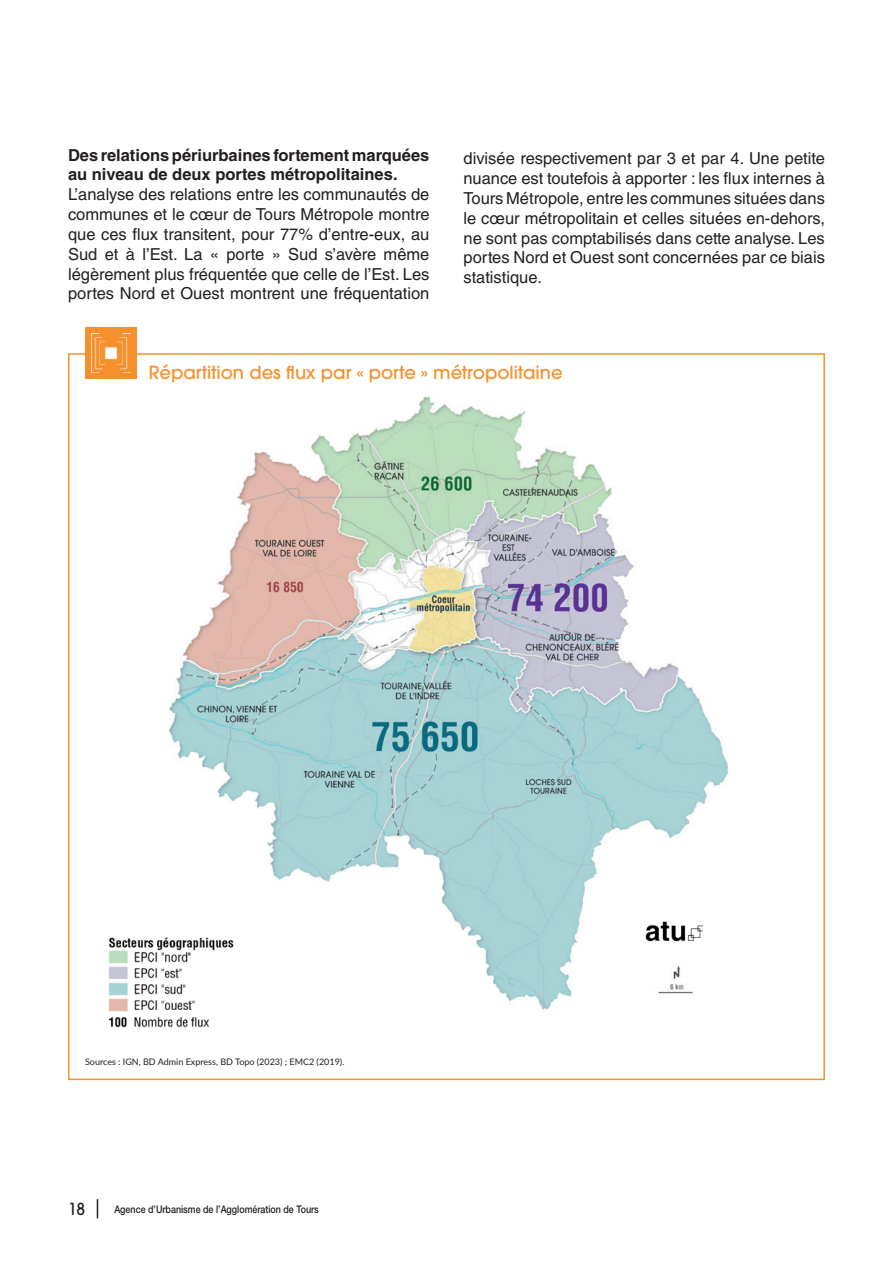
<style>
.page{position:relative;width:893px;height:1263px;background:#fff}
.page>*{position:absolute;margin:0;border:0;box-sizing:border-box;transform-origin:0 0}
.t1{font:500 18px "ITC Avant Garde Pro";color:#f6902c}
.t2{font:16.5px/19.8px "Helvetica LT Std";color:#231f20;text-align:justify}
.t3{font:700 16.5px/19.8px "Helvetica LT Std";color:#231f20}
.t4{font:500 16.5px "ITC Avant Garde Pro";color:#231f20;scale:.95 1}
.t5{font:500 10.5px "Helvetica Neue LT Std";color:#231f20;scale:.85 1}
.t6{font:9px "Lato";color:#231f20}
</style>
<div class="page">
<img style="left:168px;top:396px;width:561px;height:614px">
<div style="left:85px;top:327px;width:52px;height:52px;background:#f6902c"></div>
<img style="left:91px;top:334px;width:39px;height:39px">
<img style="left:108px;top:932px;width:239px;height:96px">
<svg style="left:97px;top:1199px;width:1px;height:19px"></svg>
<img style="left:644px;top:918px;width:58px;height:29px">
<p class="t3" style="left:68px;top:145px;width:363px">Des relations périurbaines fortement marquées au niveau de deux portes métropolitaines.</p>
<p class="t2" style="left:68px;top:185px;width:363px">L’analyse des relations entre les communautés de communes et le cœur de Tours Métropole montre que ces flux transitent, pour 77% d’entre-eux, au Sud et à l’Est. La « porte » Sud s’avère même légèrement plus fréquentée que celle de l’Est. Les portes Nord et Ouest montrent une fréquentation</p>
<p class="t2" style="left:463px;top:149px;width:363px">divisée respectivement par 3 et par 4. Une petite nuance est toutefois à apporter : les flux internes à Tours Métropole, entre les communes situées dans le cœur métropolitain et celles situées en-dehors, ne sont pas comptabilisés dans cette analyse. Les portes Nord et Ouest sont concernées par ce biais statistique.</p>
<p class="t1" style="left:149px;top:361px;width:415px">Répartition des flux par « porte » métropolitaine</p>
<p class="t6" style="left:85px;top:1055px;width:261px">Sources : IGN, BD Admin Express, BD Topo (2023) ; EMC2 (2019).</p>
<p class="t4" style="left:68px;top:1198px;width:20px">18</p>
<p class="t5" style="left:114px;top:1202px;width:242px">Agence d’Urbanisme de l’Agglomération de Tours</p>
</div>
